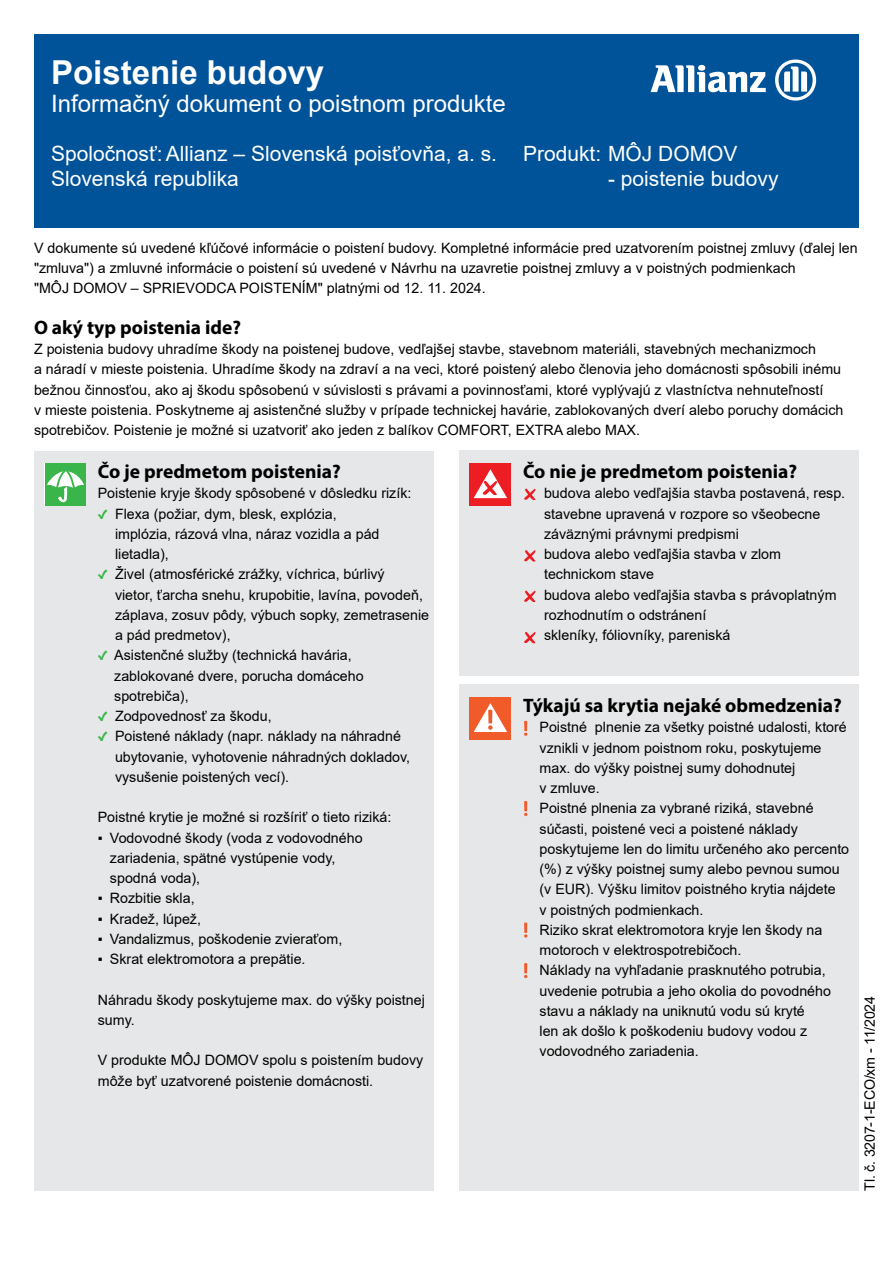
<style>
.page{position:relative;width:893px;height:1263px;background:#fff}
.page>*{position:absolute;margin:0;border:0;box-sizing:border-box;transform-origin:0 0}
.t1{font:700 33px "Arial";color:#fff}
.t2{font:24px "Arial";color:#fff}
.t3{font:21px/25.2px "Arial";color:#fff}
.t4{font:700 19.5px "Myriad Pro";color:#000}
.t5{font:14.25px/20.2px "Arial";color:#000}
.s1{font-family:"Allianz Neo";font-weight:700;color:#39b54a}
</style>
<div class="page">
<div style="left:34px;top:34px;width:825px;height:193px;background:#005399"></div>
<div style="left:34px;top:451px;width:400px;height:740px;background:#e6e7e8"></div>
<div style="left:459px;top:451px;width:400px;height:225px;background:#e6e7e8"></div>
<div style="left:459px;top:685px;width:400px;height:506px;background:#e6e7e8"></div>
<div style="left:45px;top:463px;width:41px;height:43px;background:#39b54a"></div>
<svg style="left:47px;top:467px;width:37px;height:35px"></svg>
<div style="left:470px;top:463px;width:41px;height:43px;background:#ed1d24"></div>
<svg style="left:474px;top:469px;width:33px;height:29px"></svg>
<div style="left:470px;top:697px;width:41px;height:43px;background:#f15a29"></div>
<svg style="left:474px;top:703px;width:33px;height:29px"></svg>
<svg style="left:524px;top:721px;width:3px;height:15px"></svg>
<svg style="left:524px;top:801px;width:3px;height:15px"></svg>
<svg style="left:524px;top:922px;width:3px;height:16px"></svg>
<svg style="left:524px;top:963px;width:3px;height:15px"></svg>
<svg style="left:651px;top:65px;width:115px;height:27px"></svg>
<svg style="left:775px;top:60px;width:41px;height:41px"></svg>
<svg style="left:524px;top:489px;width:12px;height:11px"></svg>
<svg style="left:524px;top:550px;width:12px;height:12px"></svg>
<svg style="left:524px;top:591px;width:12px;height:11px"></svg>
<svg style="left:524px;top:632px;width:12px;height:12px"></svg>
<h1 class="t1" style="left:51px;top:49px;width:275px">Poistenie budovy</h1>
<h2 class="t2" style="left:51px;top:87px;width:456px">Informačný dokument o poistnom produkte</h2>
<h3 class="t3" style="left:51px;top:141px;width:688px">Spoločnosť:Allianz – Slovenská poisťovňa, a. s. Produkt: MÔJ DOMOV<br>Slovenská republika</h3>
<h3 class="t3" style="left:608px;top:166px;width:172px">- poistenie budovy</h3>
<p class="t5" style="left:34px;top:238px;width:825px">V dokumente sú uvedené kľúčové informácie o poistení budovy. Kompletné informácie pred uzatvorením poistnej zmluvy (ďalej len "zmluva") a zmluvné informácie o poistení sú uvedené v Návrhu na uzavretie poistnej zmluvy a v poistných podmienkach<br>"MÔJ DOMOV – SPRIEVODCA POISTENÍM" platnými od 12. 11. 2024.</p>
<h3 class="t4" style="left:34px;top:314px;width:209px">O aký typ poistenia ide?</h3>
<p class="t5" style="left:34px;top:339px;width:811px">Z poistenia budovy uhradíme škody na poistenej budove, vedľajšej stavbe, stavebnom materiáli, stavebných mechanizmoch<br>a náradí v mieste poistenia. Uhradíme škody na zdraví a na veci, ktoré poistený alebo členovia jeho domácnosti spôsobili inému bežnou činnosťou, ako aj škodu spôsobenú v súvislosti s právami a povinnosťami, ktoré vyplývajú z vlastníctva nehnuteľností<br>v mieste poistenia. Poskytneme aj asistenčné služby v prípade technickej havárie, zablokovaných dverí alebo poruchy domácich spotrebičov. Poistenie je možné si uzatvoriť ako jeden z balíkov COMFORT, EXTRA alebo MAX.</p>
<h3 class="t4" style="left:98px;top:459px;width:245px">Čo je predmetom poistenia?</h3>
<p class="t5" style="left:98px;top:483px;width:315px">Poistenie kryje škody spôsobené v dôsledku rizík:</p>
<p class="t5" style="left:115px;top:503px;width:266px;text-indent:-17px"><span class="s1">✓</span> Flexa (požiar, dym, blesk, explózia, implózia, rázová vlna, náraz vozidla a pád lietadla),</p>
<p class="t5" style="left:115px;top:564px;width:316px;text-indent:-17px"><span class="s1">✓</span> Živel (atmosférické zrážky, víchrica, búrlivý<br>vietor, ťarcha snehu, krupobitie, lavína, povodeň, záplava, zosuv pôdy, výbuch sopky, zemetrasenie a pád predmetov),</p>
<p class="t5" style="left:114px;top:645px;width:251px;text-indent:-16px"><span class="s1">✓</span> Asistenčné služby (technická havária, zablokované dvere, porucha domáceho spotrebiča),</p>
<p class="t5" style="left:98px;top:706px;width:175px"><span class="s1">✓</span> Zodpovednosť za škodu,</p>
<p class="t5" style="left:115px;top:726px;width:297px;text-indent:-17px"><span class="s1">✓</span> Poistené náklady (napr. náklady na náhradné ubytovanie, vyhotovenie náhradných dokladov, vysušenie poistených vecí).</p>
<p class="t5" style="left:98px;top:807px;width:295px">Poistné krytie je možné si rozšíriť o tieto riziká:</p>
<p class="t5" style="left:110px;top:827px;width:254px;text-indent:-12px">▪ Vodovodné škody (voda z vodovodného zariadenia, spätné vystúpenie vody, spodná voda),</p>
<p class="t5" style="left:98px;top:888px;width:98px">▪ Rozbitie skla,</p>
<p class="t5" style="left:98px;top:908px;width:105px">▪ Kradež, lúpež,</p>
<p class="t5" style="left:98px;top:929px;width:246px">▪ Vandalizmus, poškodenie zvieraťom,</p>
<p class="t5" style="left:98px;top:949px;width:209px">▪ Skrat elektromotora a prepätie.</p>
<p class="t5" style="left:98px;top:989px;width:329px">Náhradu škody poskytujeme max. do výšky poistnej sumy.</p>
<p class="t5" style="left:98px;top:1050px;width:327px">V produkte MÔJ DOMOV spolu s poistením budovy môže byť uzatvorené poistenie domácnosti.</p>
<h3 class="t4" style="left:523px;top:459px;width:276px">Čo nie je predmetom poistenia?</h3>
<p class="t5" style="left:544px;top:483px;width:303px">budova alebo vedľajšia stavba postavená, resp. stavebne upravená v rozpore so všeobecne záväznými právnymi predpismi<br>budova alebo vedľajšia stavba v zlom technickom stave<br>budova alebo vedľajšia stavba s právoplatným rozhodnutím o odstránení<br>skleníky, fóliovníky, pareniská</p>
<h3 class="t4" style="left:523px;top:693px;width:320px">Týkajú sa krytia nejaké obmedzenia?</h3>
<p class="t5" style="left:539px;top:717px;width:311px">Poistné plnenie za všetky poistné udalosti, ktoré vznikli v jednom poistnom roku, poskytujeme max. do výšky poistnej sumy dohodnutej<br>v zmluve.<br>Poistné plnenia za vybrané riziká, stavebné súčasti, poistené veci a poistené náklady poskytujeme len do limitu určeného ako percento (%) z výšky poistnej sumy alebo pevnou sumou (v EUR). Výšku limitov poistného krytia nájdete<br>v poistných podmienkach.<br>Riziko skrat elektromotora kryje len škody na motoroch v elektrospotrebičoch.<br>Náklady na vyhľadanie prasknutého potrubia, uvedenie potrubia a jeho okolia do povodného stavu a náklady na uniknutú vodu sú kryté<br>len ak došlo k poškodeniu budovy vodou z vodovodného zariadenia.</p>
<p class="t5" style="left:859px;top:1191px;width:196px;rotate:-90deg">Tl. č. 3207-1-ECO/xm - 11/2024</p>
</div>
